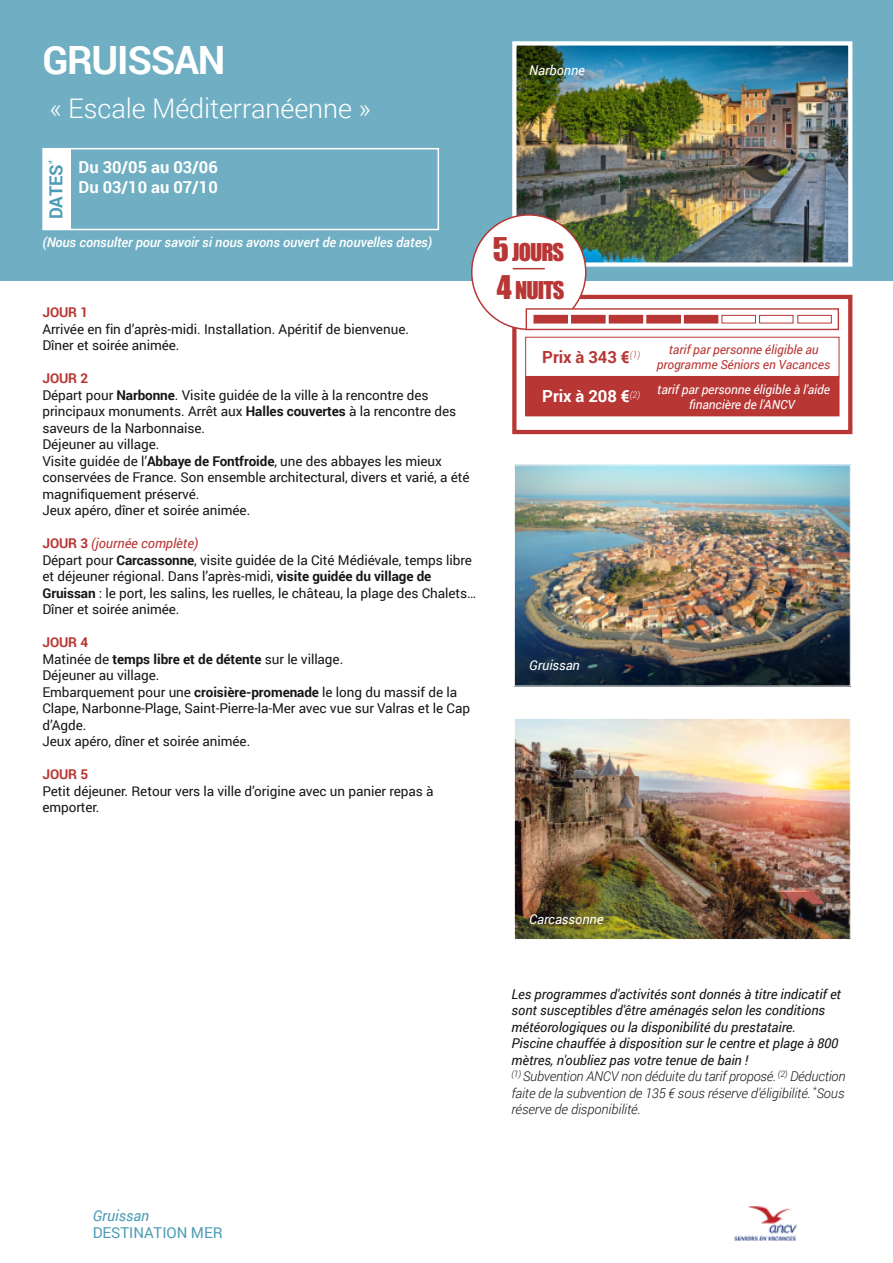
<style>
.page{position:relative;width:893px;height:1263px;background:#fff}
.page>*{position:absolute;margin:0;border:0;box-sizing:border-box;transform-origin:0 0}
.t1{font:700 39px "Roboto";letter-spacing:-.035em;color:#fff}
.t2{font:300 27px "Roboto";letter-spacing:-.005em;color:#fff}
.t3{font:22.5px/37.5px "Impact";letter-spacing:-.04em;color:#b83634}
.t4{font:700 18px "Roboto";letter-spacing:-.005em;color:#4d9cb5}
.t5{font:700 16.65px "Roboto";letter-spacing:-.005em;color:#fff}
.t6{font:700 16.65px "Roboto";letter-spacing:-.005em;color:#b83634}
.t7{font:700 16.5px/19.5px "Roboto";color:#fff}
.t8{font:15px "Roboto";letter-spacing:-.005em;color:#4d9cb5}
.t9{font:italic 15px "Roboto";letter-spacing:-.005em;color:#4d9cb5}
.t10{font:13.5px/16.5px "Roboto";letter-spacing:-.005em;color:#181715}
.t11{font:italic 13.5px/16.5px "Roboto";letter-spacing:-.005em;color:#181715}
.t12{font:italic 500 13.5px "Roboto";letter-spacing:-.01em;color:#fff}
.t13{font:italic 13.5px "Roboto";letter-spacing:-.005em;color:#fff}
.t14{font:700 13.5px "Roboto";letter-spacing:-.005em;color:#b83634}
.t15{font:italic 12.6px/15px "Roboto";letter-spacing:-.01em;color:#b83634;text-align:center}
.t16{font:italic 12.6px/15px "Roboto";letter-spacing:-.01em;color:#fff;text-align:center}
.s1{font-weight:700;color:#b83634}
.s2{font-weight:700}
.s3{font-style:italic;color:#b83634}
.s4{font-size:30px}
.s5{font-weight:300}
</style>
<div class="page">
<div style="left:0;top:0;width:893px;height:281px;background:#70afc3"></div>
<img style="left:516px;top:720px;width:332px;height:217px">
<div style="left:514px;top:718px;width:336px;height:221px;border:1px solid #fff"></div>
<img style="left:516px;top:467px;width:332px;height:217px">
<div style="left:514px;top:465px;width:336px;height:221px;border:1px solid #fff"></div>
<img style="left:517px;top:46px;width:330px;height:216px">
<div style="left:512px;top:41px;width:340px;height:226px;border:4px solid #fff"></div>
<div style="left:42px;top:148px;width:397px;height:82px;border:2px solid #fff"></div>
<div style="left:43px;top:149px;width:28px;height:80px;background:#fff"></div>
<div style="left:512px;top:295px;width:340px;height:139px;border:4px solid #b83634"></div>
<div style="left:525px;top:337px;width:314px;height:40px;border:1px solid #b83634"></div>
<div style="left:526px;top:377px;width:313px;height:39px;background:#b83634"></div>
<div style="left:525px;top:376px;width:314px;height:40px;border:1px solid #b83634"></div>
<div style="left:472px;top:215px;width:114px;height:114px;background:#fff;border-radius:50%"></div>
<hr style="left:513px;top:268px;width:32px;height:1px;background:#b83634">
<svg style="left:533px;top:314px;width:299px;height:10px"></svg>
<div style="left:526px;top:308px;width:313px;height:22px;border:1px solid #b83634"></div>
<div style="left:534px;top:315px;width:33px;height:8px;background:#b83634"></div>
<div style="left:533px;top:315px;width:35px;height:8px;border:1px solid #b83634"></div>
<div style="left:722px;top:315px;width:33px;height:8px;background:#fff"></div>
<div style="left:721px;top:315px;width:35px;height:8px;border:1px solid #b83634"></div>
<div style="left:759px;top:315px;width:34px;height:8px;background:#fff"></div>
<div style="left:759px;top:315px;width:34px;height:8px;border:1px solid #b83634"></div>
<div style="left:684px;top:315px;width:34px;height:8px;background:#b83634"></div>
<div style="left:609px;top:315px;width:34px;height:8px;background:#b83634"></div>
<div style="left:647px;top:315px;width:33px;height:8px;background:#b83634"></div>
<div style="left:646px;top:315px;width:35px;height:8px;border:1px solid #b83634"></div>
<div style="left:572px;top:315px;width:33px;height:8px;background:#b83634"></div>
<div style="left:571px;top:315px;width:35px;height:8px;border:1px solid #b83634"></div>
<div style="left:798px;top:315px;width:33px;height:8px;background:#fff"></div>
<div style="left:797px;top:315px;width:35px;height:8px;border:1px solid #b83634"></div>
<img style="left:734px;top:1206px;width:63px;height:35px">
<h1 class="t1" style="left:42px;top:33px;width:185px">GRUISSAN</h1>
<h2 class="t2" style="left:50px;top:90px;width:323px">« Escale Méditerranéenne »</h2>
<h3 class="t4" style="left:44px;top:219px;width:61px;rotate:-90deg">DATES<sup>*</sup></h3>
<p class="t7" style="left:79px;top:157px;width:141px">Du 30/05 au 03/06<br>Du 03/10 au 07/10</p>
<p class="t12" style="left:42px;top:232px;width:391px">(Nous consulter pour savoir si nous avons ouvert de nouvelles dates)</p>
<p class="t14" style="left:42px;top:303px;width:47px">JOUR 1</p>
<p class="t10" style="left:42px;top:320px;width:368px">Arrivée en fin d’après-midi. Installation. Apéritif de bienvenue.<br>Dîner et soirée animée.</p>
<p class="t10" style="left:42px;top:370px;width:429px"><span class="s1">JOUR 2<br></span>Départ pour <span class="s2">Narbonne</span>. Visite guidée de la ville à la rencontre des principaux monuments. Arrêt aux <span class="s2">Halles couvertes</span> à la rencontre des saveurs de la Narbonnaise.<br>Déjeuner au village.<br>Visite guidée de l’<span class="s2">Abbaye de Fontfroide</span>, une des abbayes les mieux conservées de France. Son ensemble architectural, divers et varié, a été magnifiquement préservé.<br>Jeux apéro, dîner et soirée animée.</p>
<p class="t10" style="left:42px;top:535px;width:435px"><span class="s1">JOUR 3</span> <span class="s3">(journée complète)<br></span>Départ pour <span class="s2">Carcassonne</span>, visite guidée de la Cité Médiévale, temps libre et déjeuner régional. Dans l’après-midi, <span class="s2">visite guidée du village de Gruissan</span> : le port, les salins, les ruelles, le château, la plage des Chalets… Dîner et soirée animée.</p>
<p class="t10" style="left:42px;top:634px;width:429px"><span class="s1">JOUR 4<br></span>Matinée de <span class="s2">temps libre et de détente</span> sur le village.<br>Déjeuner au village.<br>Embarquement pour une <span class="s2">croisière-promenade</span> le long du massif de la Clape, Narbonne-Plage, Saint-Pierre-la-Mer avec vue sur Valras et le Cap d’Agde.<br>Jeux apéro, dîner et soirée animée.</p>
<p class="t14" style="left:42px;top:765px;width:47px">JOUR 5</p>
<p class="t10" style="left:42px;top:782px;width:393px">Petit déjeuner. Retour vers la ville d’origine avec un panier repas à emporter.</p>
<p class="t13" style="left:529px;top:61px;width:57px">Narbonne</p>
<h3 class="t3" style="left:493px;top:233px;width:73px"><span class="s4">5</span> JOURS<br><span class="s4">4</span> NUITS</h3>
<p class="t6" style="left:542px;top:346px;width:99px">Prix à 343 €<sup>(1)</sup></p>
<p class="t5" style="left:542px;top:385px;width:99px">Prix à 208 €<sup>(2)</sup></p>
<p class="t15" style="left:657px;top:342px;width:175px">tarif par personne éligible au programme Séniors en Vacances</p>
<p class="t16" style="left:657px;top:382px;width:174px">tarif par personne éligible à l'aide financière de l'ANCV</p>
<p class="t13" style="left:529px;top:656px;width:52px">Gruissan</p>
<p class="t9" style="left:93px;top:1205px;width:58px">Gruissan</p>
<p class="t8" style="left:93px;top:1222px;width:131px">DESTINATION MER</p>
<p class="t13" style="left:529px;top:910px;width:76px">Carcassonne</p>
<p class="t11" style="left:511px;top:985px;width:335px">Les programmes d'activités sont donnés à titre indicatif et sont susceptibles d'être aménagés selon les conditions météorologiques ou la disponibilité du prestataire.<br>Piscine chauffée à disposition sur le centre et plage à 800 mètres, n'oubliez pas votre tenue de bain !<br><sup>(1)</sup> <span class="s5">Subvention ANCV non déduite du tarif proposé.</span> <sup>(2)</sup> <span class="s5">Déduction faite de la subvention de 135 € sous réserve d'éligibilité.</span> <sup>*</sup><span class="s5">Sous réserve de disponibilité.</span></p>
</div>
